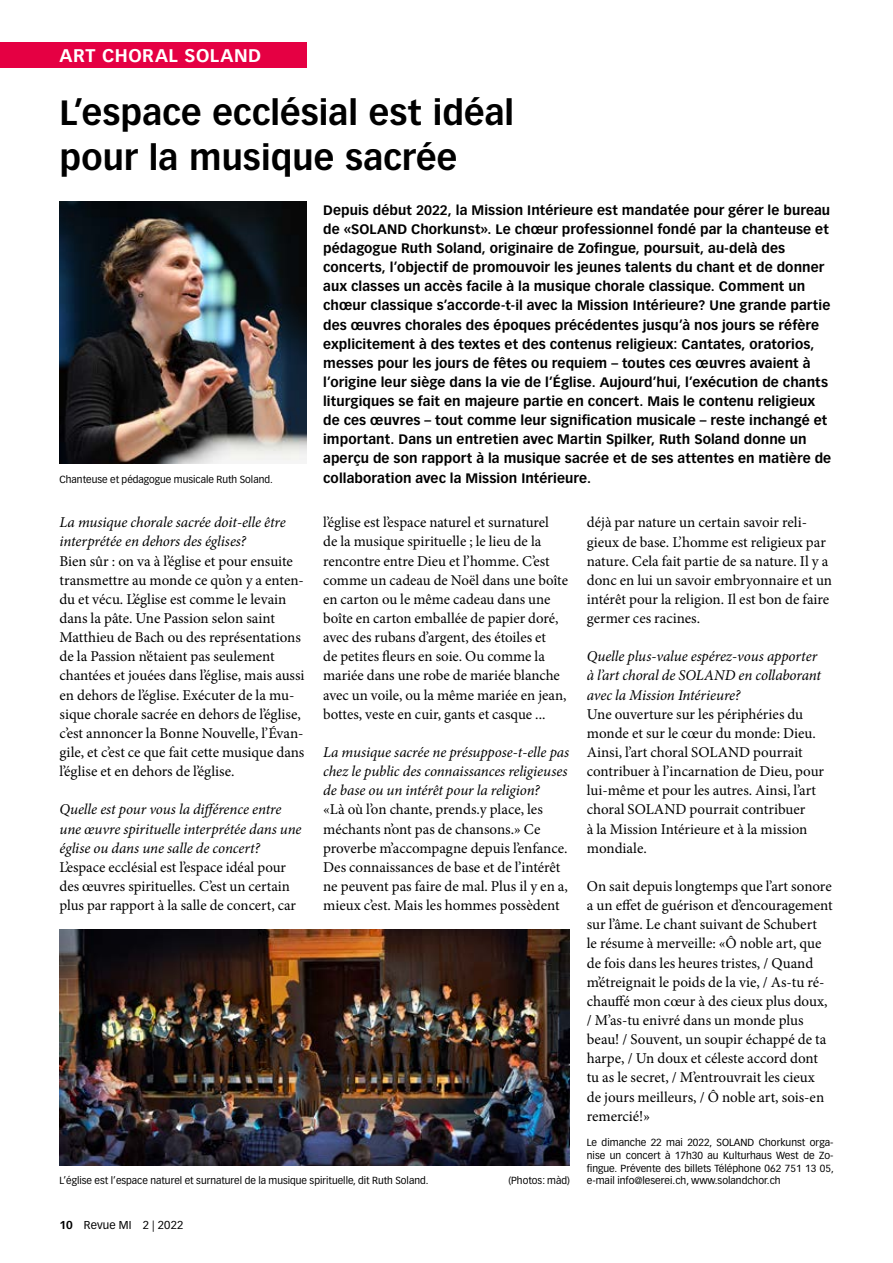
<style>
.page{position:relative;width:893px;height:1263px;background:#fff}
.page>*{position:absolute;margin:0;border:0;box-sizing:border-box;transform-origin:0 0}
.t1{font:700 34.5px/44.7px "Vectora LT Pro";letter-spacing:.005em;color:#000}
.t2{font:700 18px "Vectora LT Pro";letter-spacing:.035em;color:#fff}
.t3{font:15px/19.2px "Minion Pro";color:#000}
.t4{font:italic 15px/19.2px "Minion Pro";letter-spacing:-.005em;color:#000}
.t5{font:700 13.5px/19.2px "Vectora LT Pro";letter-spacing:.005em;color:#000}
.t6{font:11.25px "Vectora LT Pro";letter-spacing:.015em;color:#000}
.t7{font:10.2px/12.8px "Vectora LT Pro";color:#000;text-align:justify}
.s1{font-weight:700}
</style>
<div class="page">
<div style="left:0;top:43px;width:306px;height:25px;background:#e50043"></div>
<img style="left:60px;top:929px;width:510px;height:236px">
<img style="left:60px;top:202px;width:246px;height:261px">
<p class="t2" style="left:60px;top:44px;width:203px">ART CHORAL SOLAND</p>
<h1 class="t1" style="left:60px;top:91px;width:456px">L’espace ecclésial est idéal pour la musique sacrée</h1>
<p class="t5" style="left:323px;top:200px;width:510px">Depuis début 2022, la Mission Intérieure est mandatée pour gérer le bureau de «SOLAND Chorkunst». Le chœur professionnel fondé par la chanteuse et pédagogue Ruth Soland, originaire de Zofingue, poursuit, au-delà des concerts, l’objectif de promouvoir les jeunes talents du chant et de donner aux classes un accès facile à la musique chorale classique. Comment un chœur classique s’accorde-t-il avec la Mission Intérieure? Une grande partie des œuvres chorales des époques précédentes jusqu’à nos jours se réfère explicitement à des textes et des contenus religieux: Cantates, oratorios, messes pour les jours de fêtes ou requiem – toutes ces œuvres avaient à l’origine leur siège dans la vie de l’Église. Aujourd’hui, l’exécution de chants liturgiques se fait en majeure partie en concert. Mais le contenu religieux de ces œuvres – tout comme leur signification musicale – reste inchangé et important. Dans un entretien avec Martin Spilker, Ruth Soland donne un aperçu de son rapport à la musique sacrée et de ses attentes en matière de</p>
<p class="t7" style="left:60px;top:473px;width:215px">Chanteuse et pédagogue musicale Ruth Soland.</p>
<p class="t5" style="left:323px;top:468px;width:269px">collaboration avec la Mission Intérieure.</p>
<p class="t4" style="left:60px;top:513px;width:228px">La musique chorale sacrée doit-elle être interprétée en dehors des églises?</p>
<p class="t3" style="left:60px;top:551px;width:247px">Bien sûr : on va à l’église et pour ensuite transmettre au monde ce qu’on y a enten&shy;du et vécu. L’église est comme le levain dans la pâte. Une Passion selon saint Matthieu de Bach ou des représentations de la Passion n’étaient pas seulement chantées et jouées dans l’église, mais aussi en dehors de l’église. Exécuter de la mu&shy;sique chorale sacrée en dehors de l’église, c’est annoncer la Bonne Nouvelle, l’Évan&shy;gile, et c’est ce que fait cette musique dans l’église et en dehors de l’église.</p>
<p class="t4" style="left:60px;top:800px;width:244px">Quelle est pour vous la différence entre une œuvre spirituelle interprétée dans une église ou dans une salle de concert?</p>
<p class="t3" style="left:60px;top:857px;width:238px">L’espace ecclésial est l’espace idéal pour des œuvres spirituelles. C’est un certain plus par rapport à la salle de concert, car</p>
<p class="t3" style="left:323px;top:513px;width:246px">l’église est l’espace naturel et surnaturel<br>de la musique spirituelle ; le lieu de la rencontre entre Dieu et l’homme. C’est comme un cadeau de Noël dans une boîte en carton ou le même cadeau dans une boîte en carton emballée de papier doré, avec des rubans d’argent, des étoiles et<br>de petites fleurs en soie. Ou comme la mariée dans une robe de mariée blanche avec un voile, ou la même mariée en jean, bottes, veste en cuir, gants et casque ...</p>
<p class="t4" style="left:323px;top:742px;width:248px">La musique sacrée ne présuppose-t-elle pas chez le public des connaissances religieuses de base ou un intérêt pour la religion?</p>
<p class="t3" style="left:323px;top:800px;width:246px">«Là où l’on chante, prends.y place, les méchants n’ont pas de chansons.» Ce proverbe m’accompagne depuis l’enfance.<br>Des connaissances de base et de l’intérêt ne peuvent pas faire de mal. Plus il y en a, mieux c’est. Mais les hommes possèdent</p>
<p class="t7" style="left:60px;top:1174px;width:370px">L’église est l’espace naturel et surnaturel de la musique spirituelle, dit Ruth Soland.</p>
<p class="t7" style="left:508px;top:1174px;width:63px">(Photos: màd)</p>
<p class="t6" style="left:60px;top:1218px;width:125px"><span class="s1">10</span> Revue MI 2 | 2022</p>
<p class="t3" style="left:587px;top:513px;width:247px">déjà par nature un certain savoir reli&shy;gieux de base. L’homme est religieux par nature. Cela fait partie de sa nature. Il y a donc en lui un savoir embryonnaire et un intérêt pour la religion. Il est bon de faire germer ces racines.</p>
<p class="t4" style="left:587px;top:647px;width:236px">Quelle plus-value espérez-vous apporter à l’art choral de SOLAND en collaborant avec la Mission Intérieure?</p>
<p class="t3" style="left:587px;top:704px;width:239px">Une ouverture sur les périphéries du monde et sur le cœur du monde: Dieu.<br>Ainsi, l’art choral SOLAND pourrait contribuer à l’incarnation de Dieu, pour lui-même et pour les autres. Ainsi, l’art choral SOLAND pourrait contribuer<br>à la Mission Intérieure et à la mission mondiale.</p>
<p class="t3" style="left:587px;top:877px;width:247px">On sait depuis longtemps que l’art sonore a un effet de guérison et d’encouragement sur l’âme. Le chant suivant de Schubert<br>le résume à merveille: «Ô noble art, que de fois dans les heures tristes, / Quand m’étreignait le poids de la vie, / As-tu ré&shy;chauffé mon cœur à des cieux plus doux, / M’as-tu enivré dans un monde plus beau! / Souvent, un soupir échappé de ta harpe, / Un doux et céleste accord dont tu as le secret, / M’entrouvrait les cieux de jours meilleurs, / Ô noble art, sois-en remercié!»</p>
<p class="t7" style="left:587px;top:1136px;width:248px">Le dimanche 22 mai 2022, SOLAND Chorkunst orga&shy;nise un concert à 17h30 au Kulturhaus West de Zo&shy;fingue. Prévente des billets Téléphone 062 751 13 05, e-mail info@leserei.ch, www.solandchor.ch</p>
</div>
